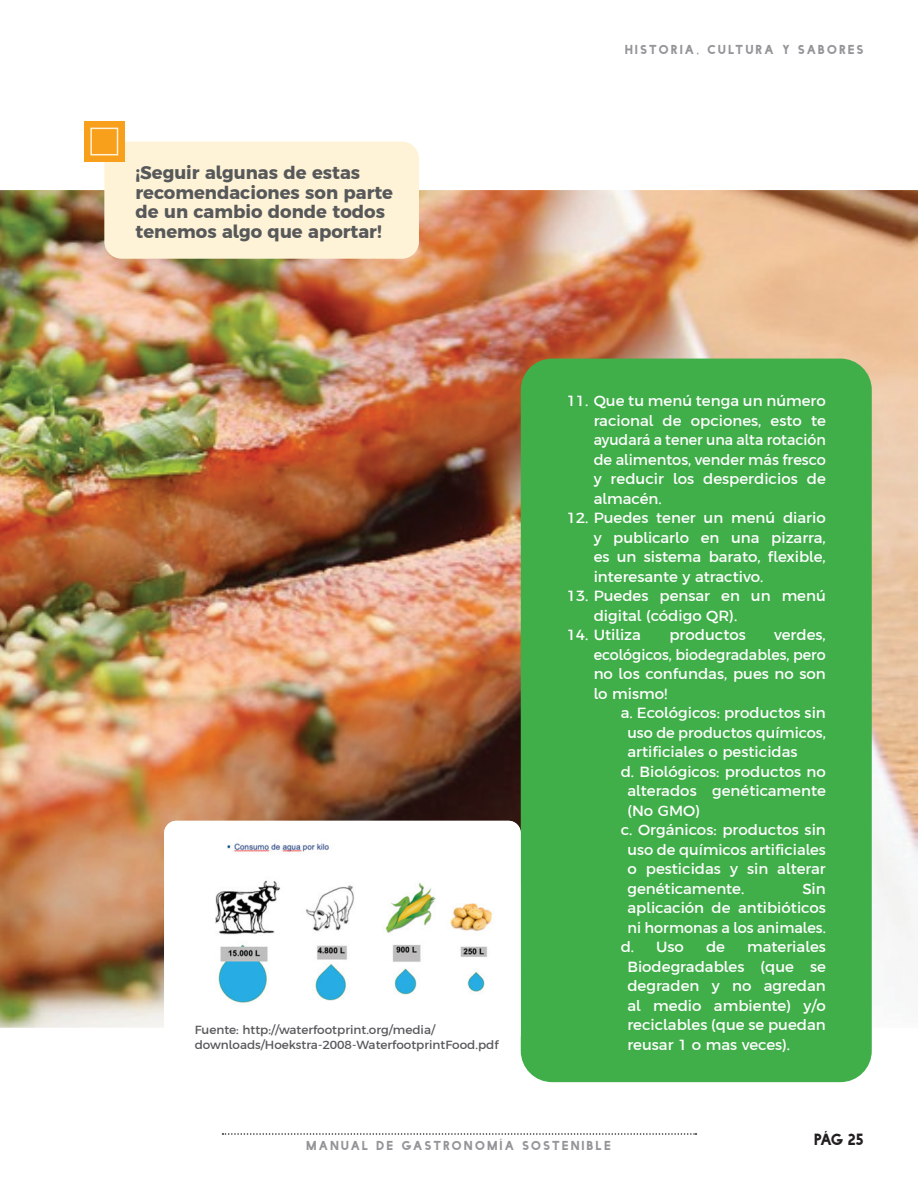
<style>
.page{position:relative;width:918px;height:1188px;background:#fff}
.page>*{position:absolute;margin:0;border:0;box-sizing:border-box;transform-origin:0 0}
.t1{font:700 18px/19.5px "Argentum Sans";color:#57585a}
.t2{font:15px/19.5px "Argentum Sans";color:#fff;text-align:justify}
.t3{font:15px "Argentum Sans";color:#fff;scale:.96 1}
.t4{font:15px "Facile Sans";color:#231f20}
.t5{font:12px/15px "Argentum Sans";color:#57585a}
.t6{font:12px "Facile Sans";letter-spacing:.2em;color:#939598}
</style>
<div class="page">
<img style="left:0;top:190px;width:918px;height:838px">
<svg style="left:222px;top:1133px;width:475px;height:2px"></svg>
<div style="left:521px;top:359px;width:351px;height:723px;background:#40ae49;border-radius:31px"></div>
<div style="left:104px;top:142px;width:315px;height:117px;background:#fef3d7;border-radius:17px"></div>
<div style="left:84px;top:121px;width:40px;height:41px;background:#f89f1c"></div>
<svg style="left:90px;top:127px;width:29px;height:29px"></svg>
<div style="left:164px;top:821px;width:357px;height:224px;background:#fff;border-radius:12px"></div>
<img style="left:215px;top:843px;width:277px;height:160px">
<p class="t1" style="left:136px;top:161px;width:259px">¡Seguir algunas de estas recomendaciones son parte de un cambio donde todos tenemos algo que aportar!</p>
<p class="t5" style="left:195px;top:1022px;width:306px">Fuente: http://waterfootprint.org/media/ downloads/Hoekstra-2008-WaterfootprintFood.pdf</p>
<p class="t6" style="left:625px;top:43px;width:240px">HISTORIA, CULTURA Y SABORES</p>
<p class="t2" style="left:594px;top:390px;width:234px;text-indent:-27px">11. Que tu menú tenga un número racional de opciones, esto te ayudará a tener una alta rotación de alimentos, vender más fresco y reducir los desperdicios de almacén.</p>
<p class="t2" style="left:594px;top:507px;width:234px;text-indent:-27px">12. Puedes tener un menú diario y publicarlo en una pizarra, es un sistema barato, flexible, interesante y atractivo.</p>
<p class="t2" style="left:594px;top:585px;width:234px;text-indent:-27px">13. Puedes pensar en un menú digital (código QR).</p>
<p class="t2" style="left:567px;top:624px;width:76px">14. Utiliza</p>
<p class="t2" style="left:669px;top:624px;width:78px">productos</p>
<p class="t2" style="left:594px;top:624px;width:234px;text-indent:181px">verdes, ecológicos, biodegradables, pero no los confundas, pues no son lo mismo!</p>
<p class="t2" style="left:621px;top:702px;width:207px">a. Ecológicos: productos sin</p>
<p class="t2" style="left:627px;top:721px;width:200px">uso de productos químicos,</p>
<p class="t2" style="left:627px;top:741px;width:172px">artificiales o pesticidas</p>
<p class="t2" style="left:621px;top:760px;width:207px">d. Biológicos: productos no</p>
<p class="t2" style="left:627px;top:780px;width:200px">alterados genéticamente</p>
<p class="t2" style="left:627px;top:799px;width:74px">(No GMO)</p>
<p class="t2" style="left:621px;top:819px;width:207px">c. Orgánicos: productos sin</p>
<p class="t2" style="left:627px;top:838px;width:200px">uso de químicos artificiales</p>
<p class="t2" style="left:627px;top:858px;width:200px">o pesticidas y sin alterar</p>
<p class="t2" style="left:627px;top:877px;width:118px">genéticamente.</p>
<p class="t2" style="left:802px;top:877px;width:25px">Sin</p>
<p class="t2" style="left:627px;top:897px;width:200px">aplicación de antibióticos</p>
<p class="t3" style="left:627px;top:916px;width:208px">ni hormonas a los animales.</p>
<p class="t2" style="left:621px;top:936px;width:65px">d. Uso</p>
<p class="t2" style="left:706px;top:936px;width:21px">de</p>
<p class="t2" style="left:627px;top:936px;width:200px;text-indent:120px">materiales Biodegradables (que se degraden y no agredan al medio ambiente) y/o reciclables (que se puedan reusar 1 o mas veces).</p>
<p class="t6" style="left:307px;top:1139px;width:306px">MANUAL DE GASTRONOMíA SOSTENIBLE</p>
<p class="t4" style="left:815px;top:1131px;width:51px">Pág 25</p>
</div>
